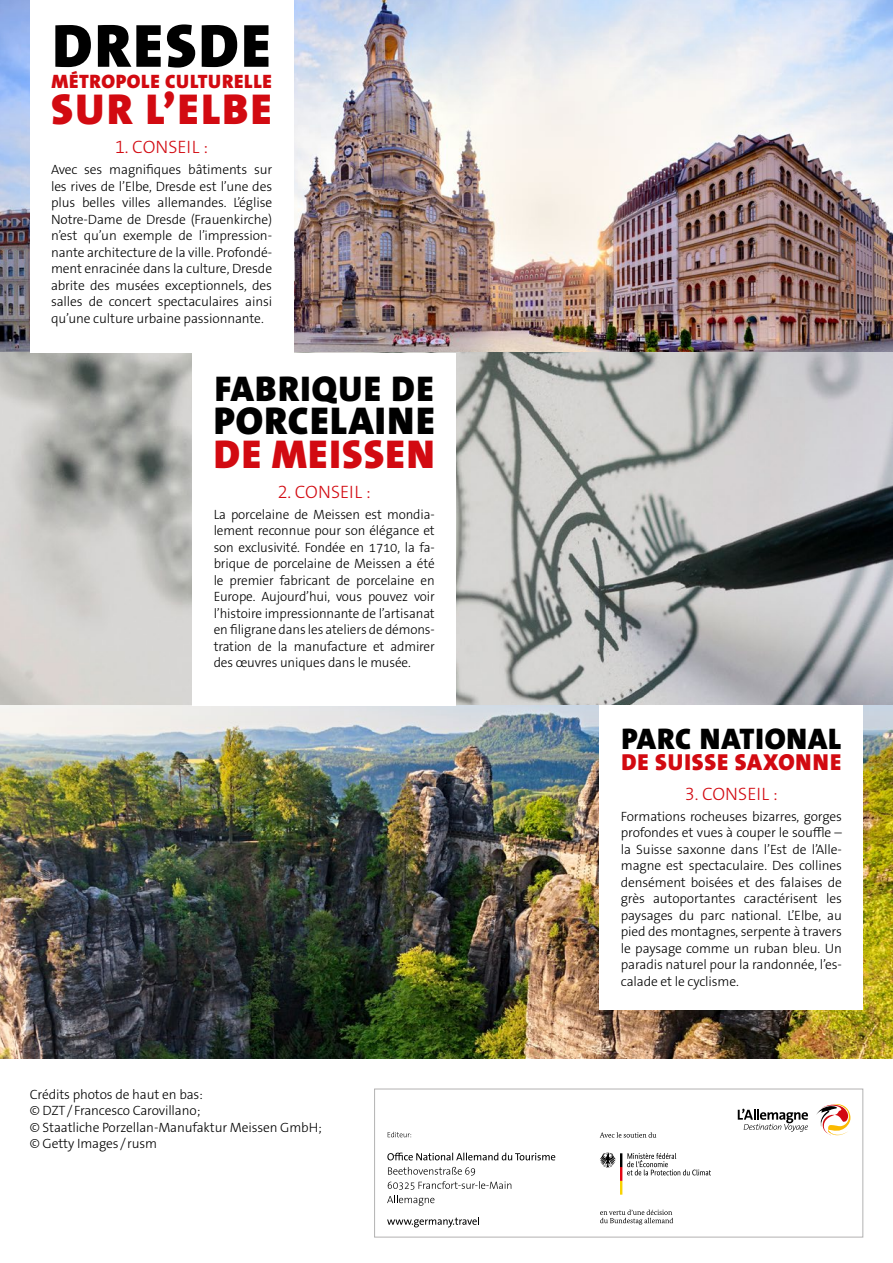
<style>
.page{position:relative;width:893px;height:1263px;background:#fff}
.page>*{position:absolute;margin:0;border:0;box-sizing:border-box;transform-origin:0 0}
.t1{font:900 61.5px "The Sans LP9";letter-spacing:.04em;color:#000}
.t2{font:900 43.5px "The Sans LP9";letter-spacing:.06em;color:#d20a11}
.t3{font:900 40.5px "The Sans LP9";letter-spacing:.035em;color:#d20a11}
.t4{font:900 39px "The Sans LP9";letter-spacing:.03em;color:#000}
.t5{font:900 36px "The Sans LP9";letter-spacing:.035em;color:#000}
.t6{font:900 30px "The Sans LP9";letter-spacing:.03em;color:#000}
.t7{font:900 23.25px "The Sans LP9";letter-spacing:.04em;color:#d20a11}
.t8{font:900 19.5px "The Sans LP9";letter-spacing:.035em;color:#d20a11}
.t9{font:18px "The Sans LP3 Lig";letter-spacing:.005em;color:#d20a11}
.t10{font:13.5px/16.5px "The Sans LP3 Lig";letter-spacing:-.01em;color:#000;text-align:justify}
</style>
<div class="page">
<img style="left:0;top:0;width:893px;height:353px">
<svg style="left:0;top:353px;width:893px;height:353px;background:#b2b3b1"></svg>
<img style="left:0;top:706px;width:893px;height:353px">
<div style="left:30px;top:0;width:263px;height:353px;background:#fff"></div>
<div style="left:192px;top:353px;width:264px;height:353px;background:#fff"></div>
<div style="left:600px;top:706px;width:263px;height:304px;background:#fff"></div>
<div style="left:374px;top:1089px;width:489px;height:148px;border:1px solid #b3b2b2"></div>
<svg style="left:816px;top:1104px;width:34px;height:31px"></svg>
<svg style="left:738px;top:1109px;width:70px;height:23px"></svg>
<svg style="left:600px;top:1132px;width:56px;height:6px"></svg>
<svg style="left:600px;top:1209px;width:73px;height:16px"></svg>
<svg style="left:600px;top:1153px;width:111px;height:42px"></svg>
<svg style="left:387px;top:1217px;width:92px;height:10px"></svg>
<svg style="left:388px;top:1132px;width:23px;height:5px"></svg>
<svg style="left:387px;top:1152px;width:168px;height:8px"></svg>
<svg style="left:388px;top:1167px;width:87px;height:8px"></svg>
<svg style="left:387px;top:1181px;width:124px;height:25px"></svg>
<p class="t1" style="left:52px;top:6px;width:220px">DRESDE</p>
<p class="t8" style="left:51px;top:69px;width:222px">MÉTROPOLE CULTURELLE</p>
<p class="t2" style="left:51px;top:81px;width:222px">SUR L’ELBE</p>
<p class="t9" style="left:115px;top:136px;width:94px">1. CONSEIL :</p>
<p class="t10" style="left:51px;top:161px;width:223px">Avec ses magnifiques bâtiments sur les rives de l’Elbe, Dresde est l’une des plus belles villes allemandes. L’église Notre-Dame de Dresde (Frauenkirche) n’est qu’un exemple de l’impression&shy;nante architecture de la ville. Profondé&shy;ment enracinée dans la culture, Dresde abrite des musées exceptionnels, des salles de concert spectaculaires ainsi qu’une culture urbaine passionnante.</p>
<p class="t5" style="left:215px;top:366px;width:220px">FABRIQUE DE</p>
<p class="t4" style="left:214px;top:396px;width:223px">PORCELAINE</p>
<p class="t3" style="left:214px;top:429px;width:222px">DE MEISSEN</p>
<p class="t9" style="left:278px;top:480px;width:94px">2. CONSEIL :</p>
<p class="t10" style="left:214px;top:506px;width:223px">La porcelaine de Meissen est mondia&shy;lement reconnue pour son élégance et son exclusivité. Fondée en 1710, la fa&shy;brique de porcelaine de Meissen a été le premier fabricant de porcelaine en Europe. Aujourd’hui, vous pouvez voir l’histoire impressionnante de l’artisanat en filigrane dans les ateliers de démons&shy;tration de la manufacture et admirer des œuvres uniques dans le musée.</p>
<p class="t10" style="left:30px;top:1086px;width:294px;text-align:left">Crédits photos de haut en bas:<br>© DZT/Francesco Carovillano;<br>© Staatliche Porzellan-Manufaktur Meissen GmbH; © Getty Images/ rusm</p>
<p class="t6" style="left:622px;top:720px;width:221px">PARC NATIONAL</p>
<p class="t7" style="left:621px;top:748px;width:221px">DE SUISSE SAXONNE</p>
<p class="t9" style="left:685px;top:782px;width:94px">3. CONSEIL :</p>
<p class="t10" style="left:621px;top:808px;width:223px">Formations rocheuses bizarres, gorges profondes et vues à couper le souffle – la Suisse saxonne dans l’Est de l’Alle&shy;magne est spectaculaire. Des collines densément boisées et des falaises de grès autoportantes caractérisent les paysages du parc national. L’Elbe, au pied des montagnes, serpente à travers le paysage comme un ruban bleu. Un paradis naturel pour la randonnée, l’es&shy;calade et le cyclisme.</p>
</div>
